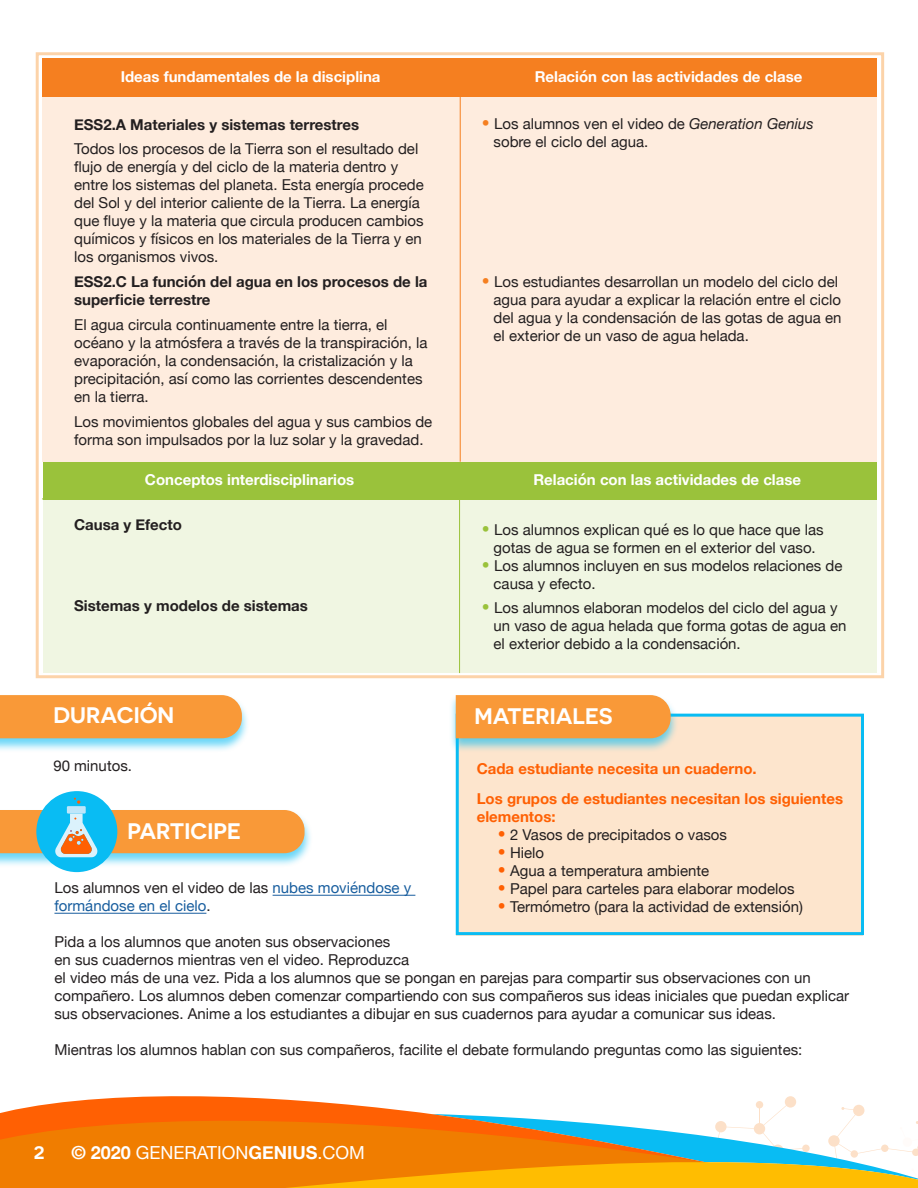
<style>
.page{position:relative;width:918px;height:1188px;background:#fff}
.page>*{position:absolute;margin:0;border:0;box-sizing:border-box;transform-origin:0 0}
.t1{font:600 22.5px "Novecentosanswide";color:#fff}
.t2{font:18px "Helvetica Neue";color:#fff}
.t3{font:600 18px "Novecentosanswide";color:#fff}
.t4{font:15px/18px "Helvetica Neue";color:#231f20}
.t5{font:700 15px/18px "Helvetica Neue";color:#231f20}
.t6{font:700 15px "Helvetica Neue";color:#fff}
.t7{font:700 15px/18px "Helvetica Neue";color:#ff6003}
.t8{font:15px/18px "Helvetica Neue";color:#175d9e}
.s1{font-size:25.5px;color:#f57f20}
.s2{font-style:italic}
.s3{font-size:25.5px;color:#9ac23b}
.s4{font-size:25.5px;color:#ff6003}
.s5{color:#231f20}
.s6{font-weight:700}
</style>
<div class="page">
<div style="left:0;top:694px;width:250px;height:59px;background:#09bcf3;opacity:.6"></div>
<div style="left:0;top:695px;width:242px;height:43px;background:#f99938"></div>
<div style="left:457px;top:714px;width:406px;height:221px;background:#fde5cd"></div>
<div style="left:456px;top:714px;width:408px;height:221px;border:3px solid #09bcf3"></div>
<div style="left:448px;top:694px;width:231px;height:59px;background:#09bcf3;opacity:.6"></div>
<div style="left:456px;top:695px;width:215px;height:43px;background:#f99938"></div>
<div style="left:756px;top:1101px;width:7px;height:7px;background:#fde6d2;border-radius:50%"></div>
<div style="left:785px;top:1096px;width:11px;height:12px;background:#fce0c8;border-radius:50%"></div>
<svg style="left:0;top:1096px;width:318px;height:18px;fill:#ff6003"></svg>
<svg style="left:0;top:1114px;width:126px;height:74px;background:#f37600"></svg>
<svg style="left:126px;top:1102px;width:792px;height:86px"></svg>
<div style="left:43px;top:484px;width:834px;height:189px;background:#f0f6e2"></div>
<div style="left:43px;top:462px;width:834px;height:38px;background:#9ac23b"></div>
<hr style="left:459px;top:462px;width:1px;height:211px;background:#9ac23b">
<hr style="left:42px;top:499px;width:834px;height:1px;background:#9ac23b">
<div style="left:0;top:809px;width:312px;height:59px;background:#09bcf3;opacity:.6"></div>
<div style="left:36px;top:791px;width:81px;height:81px;background:#09bcf3;border-radius:50%"></div>
<div style="left:67px;top:806px;width:19px;height:8px;background:#bfe6fa"></div>
<svg style="left:74px;top:798px;width:6px;height:6px"></svg>
<svg style="left:0;top:810px;width:305px;height:47px"></svg>
<hr style="left:273px;top:895px;width:142px;height:1px;background:#175d9e">
<hr style="left:54px;top:913px;width:152px;height:1px;background:#175d9e">
<div style="left:43px;top:59px;width:834px;height:403px;background:#feecde"></div>
<hr style="left:460px;top:59px;width:1px;height:403px;background:#f57f20">
<div style="left:42px;top:59px;width:834px;height:38px;background:#f57f20"></div>
<p class="t6" style="left:121px;top:65px;width:261px">Ideas fundamentales de la disciplina</p>
<p class="t6" style="left:535px;top:65px;width:269px">Relación con las actividades de clase</p>
<p class="t5" style="left:74px;top:116px;width:286px">ESS2.A Materiales y sistemas terrestres</p>
<p class="t4" style="left:74px;top:141px;width:351px">Todos los procesos de la Tierra son el resultado del flujo de energía y del ciclo de la materia dentro y entre los sistemas del planeta. Esta energía procede del Sol y del interior caliente de la Tierra. La energía que fluye y la materia que circula producen cambios químicos y físicos en los materiales de la Tierra y en los organismos vivos.</p>
<p class="t5" style="left:74px;top:273px;width:355px">ESS2.C La función del agua en los procesos de la superficie terrestre</p>
<p class="t4" style="left:74px;top:316px;width:355px">El agua circula continuamente entre la tierra, el océano y la atmósfera a través de la transpiración, la evaporación, la condensación, la cristalización y la precipitación, así como las corrientes descendentes en la tierra.</p>
<p class="t4" style="left:74px;top:413px;width:360px">Los movimientos globales del agua y sus cambios de forma son impulsados por la luz solar y la gravedad.</p>
<p class="t4" style="left:494px;top:116px;width:322px;text-indent:-13px"><span class="s1">•</span> Los alumnos ven el video de <span class="s2">Generation Genius </span>sobre el ciclo del agua.</p>
<p class="t4" style="left:494px;top:273px;width:349px;text-indent:-13px"><span class="s1">•</span> Los estudiantes desarrollan un modelo del ciclo del agua para ayudar a explicar la relación entre el ciclo del agua y la condensación de las gotas de agua en el exterior de un vaso de agua helada.</p>
<p class="t6" style="left:145px;top:468px;width:211px">Conceptos interdisciplinarios</p>
<p class="t6" style="left:533px;top:468px;width:269px">Relación con las actividades de clase</p>
<p class="t5" style="left:74px;top:516px;width:109px">Causa y Efecto</p>
<p class="t4" style="left:481px;top:521px;width:344px;text-align:center"><span class="s3">•</span> Los alumnos explican qué es lo que hace que las gotas de agua se formen en el exterior del vaso.</p>
<p class="t4" style="left:494px;top:557px;width:351px;text-indent:-13px"><span class="s3">•</span> Los alumnos incluyen en sus modelos relaciones de causa y efecto.</p>
<p class="t4" style="left:494px;top:600px;width:354px;text-indent:-13px"><span class="s3">•</span> Los alumnos elaboran modelos del ciclo del agua y un vaso de agua helada que forma gotas de agua en el exterior debido a la condensación.</p>
<p class="t5" style="left:74px;top:597px;width:235px">Sistemas y modelos de sistemas</p>
<p class="t1" style="left:53px;top:701px;width:122px">DURACIÓN</p>
<p class="t4" style="left:53px;top:758px;width:80px">90 minutos.</p>
<p class="t1" style="left:475px;top:702px;width:140px">MATERIALES</p>
<p class="t7" style="left:477px;top:760px;width:282px">Cada estudiante necesita un cuaderno.</p>
<p class="t7" style="left:477px;top:790px;width:368px">Los grupos de estudiantes necesitan los siguientes elementos:</p>
<p class="t4" style="left:497px;top:826px;width:232px"><span class="s4">•</span> 2 Vasos de precipitados o vasos</p>
<p class="t4" style="left:497px;top:844px;width:49px"><span class="s4">•</span> Hielo</p>
<p class="t4" style="left:497px;top:862px;width:214px"><span class="s4">•</span> Agua a temperatura ambiente</p>
<p class="t4" style="left:497px;top:880px;width:299px"><span class="s4">•</span> Papel para carteles para elaborar modelos</p>
<p class="t4" style="left:497px;top:898px;width:307px"><span class="s4">•</span> Termómetro (para la actividad de extensión)</p>
<p class="t1" style="left:128px;top:817px;width:115px">PARTICIPE</p>
<p class="t8" style="left:54px;top:880px;width:358px"><span class="s5">Los alumnos ven el video de las</span> nubes moviéndose y formándose en el cielo<span class="s5">.</span></p>
<p class="t4" style="left:54px;top:934px;width:796px">Pida a los alumnos que anoten sus observaciones<br>en sus cuadernos mientras ven el video. Reproduzca<br>el video más de una vez. Pida a los alumnos que se pongan en parejas para compartir sus observaciones con un compañero. Los alumnos deben comenzar compartiendo con sus compañeros sus ideas iniciales que puedan explicar sus observaciones. Anime a los estudiantes a dibujar en sus cuadernos para ayudar a comunicar sus ideas.</p>
<p class="t4" style="left:54px;top:1042px;width:749px">Mientras los alumnos hablan con sus compañeros, facilite el debate formulando preguntas como las siguientes:</p>
<p class="t3" style="left:34px;top:1141px;width:12px">2</p>
<p class="t2" style="left:71px;top:1139px;width:295px"><span class="s6">© 2020</span> GENERATION<span class="s6">GENIUS</span>.COM</p>
</div>
